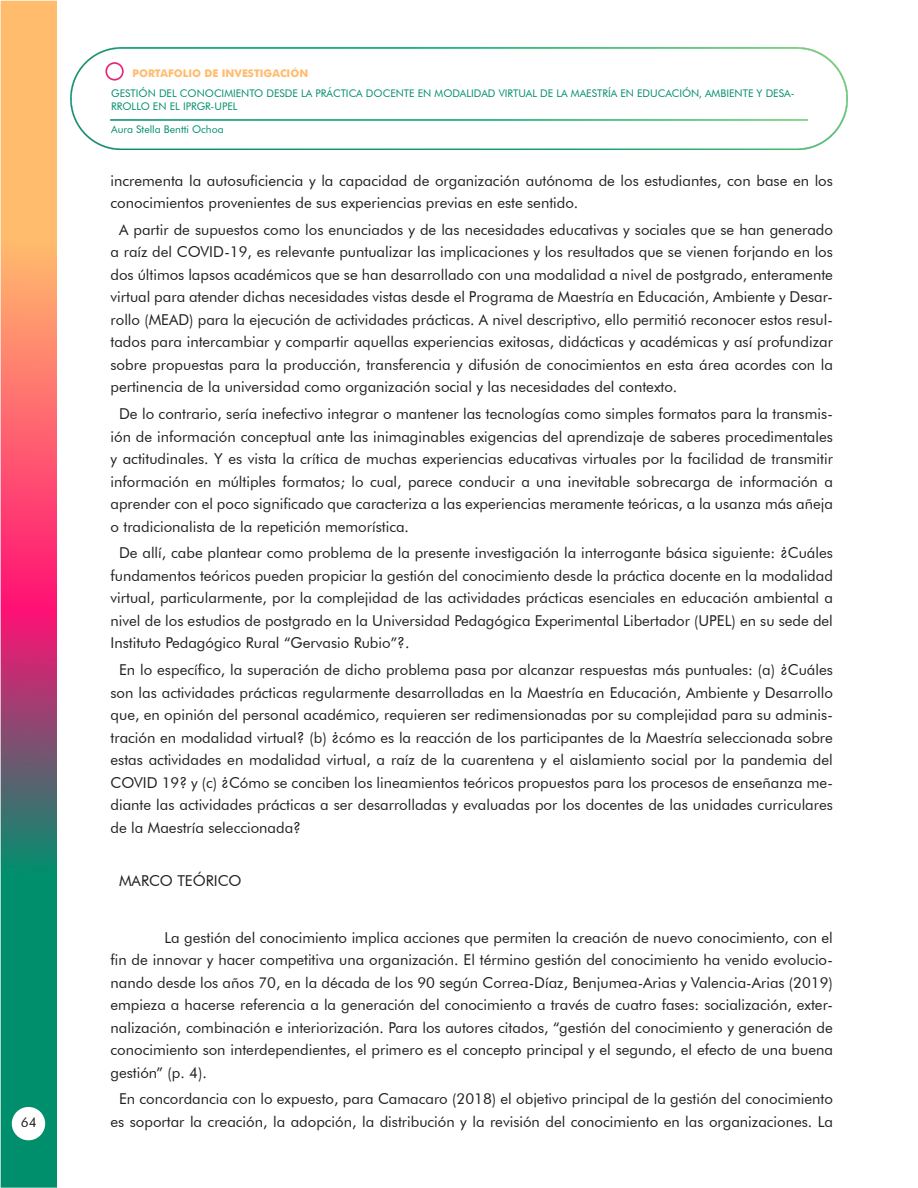
<style>
.page{position:relative;width:918px;height:1188px;background:#fff}
.page>*{position:absolute;margin:0;border:0;box-sizing:border-box;transform-origin:0 0}
.t1{font:15px/22.5px "Futura BT";color:#231f20;text-align:justify}
.t2{font:13.5px "Futura BT";color:#231f20}
.t3{font:10.5px/12.6px "Futura BT";color:#008f6d}
.t4{font:700 10.5px "Futura";color:#ffbc6d}
</style>
<div class="page">
<img style="left:0;top:0;width:57px;height:1188px">
<img style="left:71px;top:48px;width:776px;height:102px">
<div style="left:12px;top:1107px;width:33px;height:33px;background:#fff;border-radius:50%"></div>
<p class="t2" style="left:21px;top:1114px;width:17px">64</p>
<p class="t4" style="left:132px;top:66px;width:177px">PORTAFOLIO DE INVESTIGACIÓN</p>
<p class="t3" style="left:111px;top:87px;width:685px">GESTIÓN DEL CONOCIMIENTO DESDE LA PRÁCTICA DOCENTE EN MODALIDAD VIRTUAL DE LA MAESTRÍA EN EDUCACIÓN, AMBIENTE Y DESA-<br>RROLLO EN EL IPRGR-UPEL</p>
<p class="t3" style="left:111px;top:123px;width:114px">Aura Stella Bentti Ochoa</p>
<p class="t1" style="left:111px;top:169px;width:724px">incrementa la autosuficiencia y la capacidad de organización autónoma de los estudiantes, con base en los conocimientos provenientes de sus experiencias previas en este sentido.</p>
<p class="t1" style="left:111px;top:218px;width:724px;text-indent:9px">A partir de supuestos como los enunciados y de las necesidades educativas y sociales que se han generado a raíz del COVID-19, es relevante puntualizar las implicaciones y los resultados que se vienen forjando en los dos últimos lapsos académicos que se han desarrollado con una modalidad a nivel de postgrado, enteramente virtual para atender dichas necesidades vistas desde el Programa de Maestría en Educación, Ambiente y Desar&shy;rollo (MEAD) para la ejecución de actividades prácticas. A nivel descriptivo, ello permitió reconocer estos resul&shy;tados para intercambiar y compartir aquellas experiencias exitosas, didácticas y académicas y así profundizar sobre propuestas para la producción, transferencia y difusión de conocimientos en esta área acordes con la pertinencia de la universidad como organización social y las necesidades del contexto.</p>
<p class="t1" style="left:111px;top:403px;width:724px;text-indent:9px">De lo contrario, sería inefectivo integrar o mantener las tecnologías como simples formatos para la transmis&shy;ión de información conceptual ante las inimaginables exigencias del aprendizaje de saberes procedimentales y actitudinales. Y es vista la crítica de muchas experiencias educativas virtuales por la facilidad de transmitir información en múltiples formatos; lo cual, parece conducir a una inevitable sobrecarga de información a aprender con el poco significado que caracteriza a las experiencias meramente teóricas, a la usanza más añeja o tradicionalista de la repetición memorística.</p>
<p class="t1" style="left:111px;top:542px;width:724px;text-indent:9px">De allí, cabe plantear como problema de la presente investigación la interrogante básica siguiente: ¿Cuáles fundamentos teóricos pueden propiciar la gestión del conocimiento desde la práctica docente en la modalidad virtual, particularmente, por la complejidad de las actividades prácticas esenciales en educación ambiental a nivel de los estudios de postgrado en la Universidad Pedagógica Experimental Libertador (UPEL) en su sede del Instituto Pedagógico Rural “Gervasio Rubio”?.</p>
<p class="t1" style="left:111px;top:659px;width:724px;text-indent:9px">En lo específico, la superación de dicho problema pasa por alcanzar respuestas más puntuales: (a) ¿Cuáles son las actividades prácticas regularmente desarrolladas en la Maestría en Educación, Ambiente y Desarrollo que, en opinión del personal académico, requieren ser redimensionadas por su complejidad para su adminis&shy;tración en modalidad virtual? (b) ¿cómo es la reacción de los participantes de la Maestría seleccionada sobre estas actividades en modalidad virtual, a raíz de la cuarentena y el aislamiento social por la pandemia del COVID 19? y (c) ¿Cómo se conciben los lineamientos teóricos propuestos para los procesos de enseñanza me&shy;diante las actividades prácticas a ser desarrolladas y evaluadas por los docentes de las unidades curriculares de la Maestría seleccionada?</p>
<p class="t1" style="left:119px;top:870px;width:124px">MARCO TEÓRICO</p>
<p class="t1" style="left:111px;top:926px;width:724px;text-indent:54px">La gestión del conocimiento implica acciones que permiten la creación de nuevo conocimiento, con el fin de innovar y hacer competitiva una organización. El término gestión del conocimiento ha venido evolucio&shy;nando desde los años 70, en la década de los 90 según Correa-Díaz, Benjumea-Arias y Valencia-Arias (2019) empieza a hacerse referencia a la generación del conocimiento a través de cuatro fases: socialización, exter&shy;nalización, combinación e interiorización. Para los autores citados, “gestión del conocimiento y generación de conocimiento son interdependientes, el primero es el concepto principal y el segundo, el efecto de una buena gestión” (p. 4).</p>
<p class="t1" style="left:111px;top:1088px;width:724px;text-align:center">En concordancia con lo expuesto, para Camacaro (2018) el objetivo principal de la gestión del conocimiento es soportar la creación, la adopción, la distribución y la revisión del conocimiento en las organizaciones. La</p>
</div>
